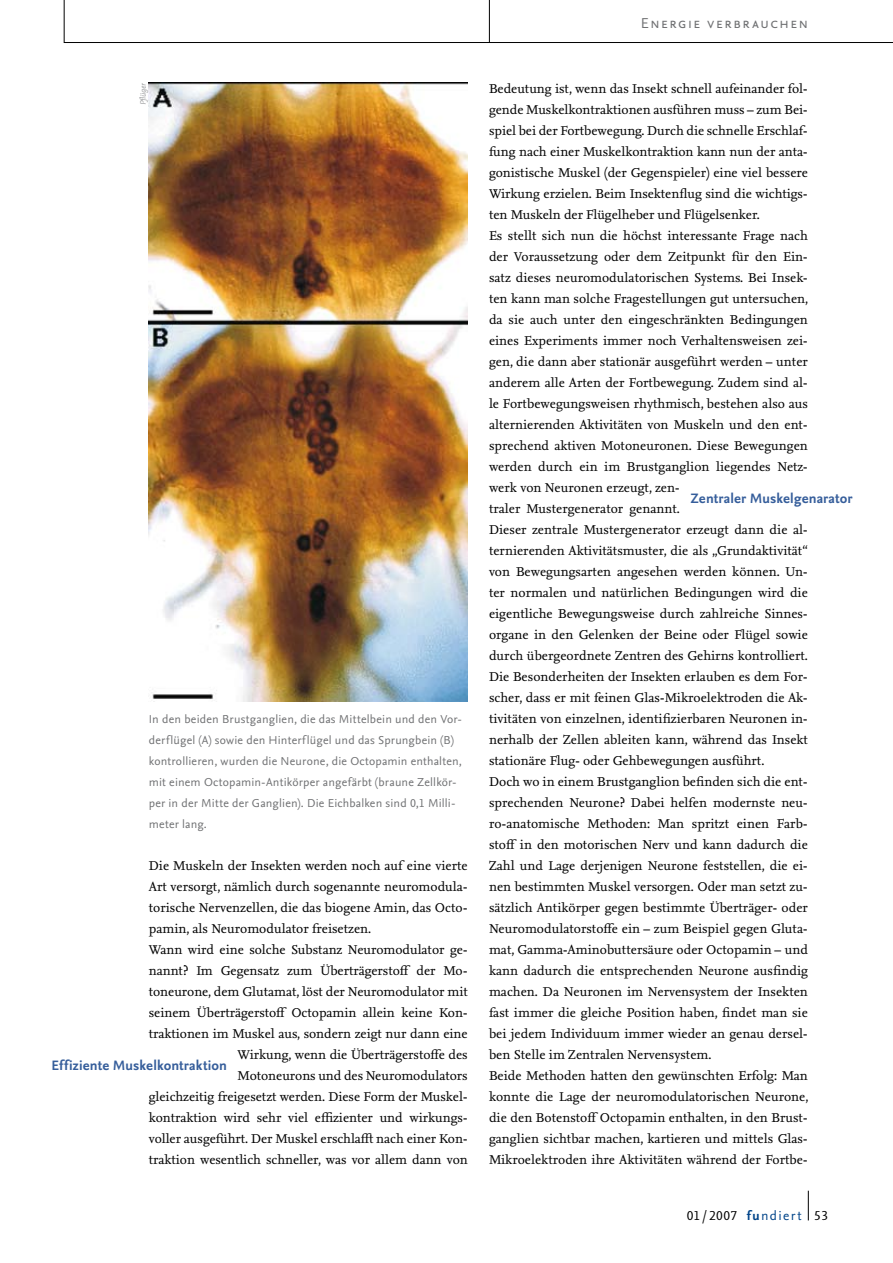
<style>
.page{position:relative;width:893px;height:1263px;background:#fff}
.page>*{position:absolute;margin:0;border:0;box-sizing:border-box;transform-origin:0 0}
.t1{font:15px "Nexus Sans OT";letter-spacing:.1em;color:#707173}
.t2{font:700 14.25px "Nexus Sans OT";letter-spacing:.005em;color:#365e9b}
.t3{font:13.5px "Nexus Sans OT";letter-spacing:.035em;color:#000}
.t4{font:13.35px/21px "Nexus Serif TF";color:#000}
.t5{font:12px/21px "Nexus Sans OT";letter-spacing:.02em;color:#707173}
.t6{font:italic 8.25px "Nexus Sans OT";color:#9c9d9f}
.s1{font-weight:700;color:#004489}
.s2{color:#004489}
</style>
<div class="page">
<img style="left:149px;top:83px;width:319px;height:619px">
<hr style="left:489px;top:0;width:1px;height:43px;background:#000">
<hr style="left:64px;top:42px;width:829px;height:1px;background:#000">
<hr style="left:64px;top:0;width:1px;height:43px;background:#000">
<svg style="left:808px;top:1191px;width:1px;height:29px"></svg>
<p class="t1" style="left:641px;top:14px;width:169px">Energie verbrauchen</p>
<p class="t6" style="left:138px;top:105px;width:24px;rotate:-90deg">Pflüger</p>
<p class="t5" style="left:149px;top:708px;width:315px">In den beiden Brustganglien, die das Mittelbein und den Vor&shy;derflügel (A) sowie den Hinterflügel und das Sprungbein (B) kontrollieren, wurden die Neurone, die Octopamin enthalten, mit einem Octopamin-Antikörper angefärbt (braune Zellkör&shy;per in der Mitte der Ganglien). Die Eichbalken sind 0,1 Milli&shy;meter lang.</p>
<p class="t4" style="left:149px;top:855px;width:320px">Die Muskeln der Insekten werden noch auf eine vierte</p>
<p class="t4" style="left:149px;top:876px;width:320px">Art versorgt, nämlich durch sogenannte neuromodula-</p>
<p class="t4" style="left:149px;top:897px;width:320px">torische Nervenzellen, die das biogene Amin, das Octo-</p>
<p class="t4" style="left:149px;top:918px;width:224px">pamin, als Neuromodulator freisetzen.</p>
<p class="t4" style="left:149px;top:939px;width:320px">Wann wird eine solche Substanz Neuromodulator ge-</p>
<p class="t4" style="left:149px;top:960px;width:320px">nannt? Im Gegensatz zum Überträgerstoff der Mo-</p>
<p class="t4" style="left:149px;top:981px;width:321px">toneurone, dem Glutamat, löst der Neuromodulator mit</p>
<p class="t4" style="left:149px;top:1002px;width:320px">seinem Überträgerstoff Octopamin allein keine Kon-</p>
<p class="t4" style="left:149px;top:1023px;width:320px">traktionen im Muskel aus, sondern zeigt nur dann eine</p>
<p class="t4" style="left:238px;top:1044px;width:232px">Wirkung, wenn die Überträgerstoffe des</p>
<p class="t4" style="left:238px;top:1065px;width:232px">Motoneurons und des Neuromodulators</p>
<p class="t4" style="left:149px;top:1086px;width:320px">gleichzeitig freigesetzt werden. Diese Form der Muskel-</p>
<p class="t4" style="left:149px;top:1107px;width:320px">kontraktion wird sehr viel effizienter und wirkungs-</p>
<p class="t4" style="left:149px;top:1128px;width:320px">voller ausgeführt. Der Muskel erschlafft nach einer Kon-</p>
<p class="t4" style="left:149px;top:1149px;width:320px">traktion wesentlich schneller, was vor allem dann von</p>
<p class="t2" style="left:51px;top:1056px;width:177px">Effiziente Muskelkontraktion</p>
<p class="t4" style="left:489px;top:78px;width:321px">Bedeutung ist, wenn das Insekt schnell aufeinander fol&shy;gende Muskelkontraktionen ausführen muss – zum Bei&shy;spiel bei der Fortbewegung. Durch die schnelle Erschlaf&shy;fung nach einer Muskelkontraktion kann nun der anta&shy;gonistische Muskel (der Gegenspieler) eine viel bessere Wirkung erzielen. Beim Insektenflug sind die wichtigs&shy;ten Muskeln der Flügelheber und Flügelsenker.<br>Es stellt sich nun die höchst interessante Frage nach der Voraussetzung oder dem Zeitpunkt für den Ein&shy;satz dieses neuromodulatorischen Systems. Bei Insek&shy;ten kann man solche Fragestellungen gut untersuchen, da sie auch unter den eingeschränkten Bedingungen eines Experiments immer noch Verhaltensweisen zei&shy;gen, die dann aber stationär ausgeführt werden – unter anderem alle Arten der Fortbewegung. Zudem sind al&shy;le Fortbewegungsweisen rhythmisch, bestehen also aus alternierenden Aktivitäten von Muskeln und den ent&shy;sprechend aktiven Motoneuronen. Diese Bewegungen werden durch ein im Brustganglion liegendes Netz&shy;werk von Neuronen erzeugt, zen-<br>traler Mustergenerator genannt.<br>Dieser zentrale Mustergenerator erzeugt dann die al&shy;ternierenden Aktivitätsmuster, die als „Grundaktivität“ von Bewegungsarten angesehen werden können. Un&shy;ter normalen und natürlichen Bedingungen wird die eigentliche Bewegungsweise durch zahlreiche Sinnes&shy;organe in den Gelenken der Beine oder Flügel sowie durch übergeordnete Zentren des Gehirns kontrolliert.<br>Die Besonderheiten der Insekten erlauben es dem For&shy;scher, dass er mit feinen Glas-Mikroelektroden die Ak&shy;tivitäten von einzelnen, identifizierbaren Neuronen in&shy;nerhalb der Zellen ableiten kann, während das Insekt stationäre Flug- oder Gehbewegungen ausführt.<br>Doch wo in einem Brustganglion befinden sich die ent&shy;sprechenden Neurone? Dabei helfen modernste neu&shy;ro-anatomische Methoden: Man spritzt einen Farb&shy;stoff in den motorischen Nerv und kann dadurch die Zahl und Lage derjenigen Neurone feststellen, die ei&shy;nen bestimmten Muskel versorgen. Oder man setzt zu&shy;sätzlich Antikörper gegen bestimmte Überträger- oder Neuromodulatorstoffe ein – zum Beispiel gegen Gluta&shy;mat, Gamma-Aminobuttersäure oder Octopamin – und kann dadurch die entsprechenden Neurone ausfindig machen. Da Neuronen im Nervensystem der Insekten fast immer die gleiche Position haben, findet man sie bei jedem Individuum immer wieder an genau dersel&shy;ben Stelle im Zentralen Nervensystem.<br>Beide Methoden hatten den gewünschten Erfolg: Man konnte die Lage der neuromodulatorischen Neurone, die den Botenstoff Octopamin enthalten, in den Brust&shy;ganglien sichtbar machen, kartieren und mittels Glas-Mikroelektroden ihre Aktivitäten während der Fortbe-</p>
<p class="t2" style="left:690px;top:489px;width:164px">Zentraler Muskelgenarator</p>
<p class="t3" style="left:687px;top:1207px;width:141px">01/2007 <span class="s1">fu</span><span class="s2">ndiert</span> 53</p>
</div>
